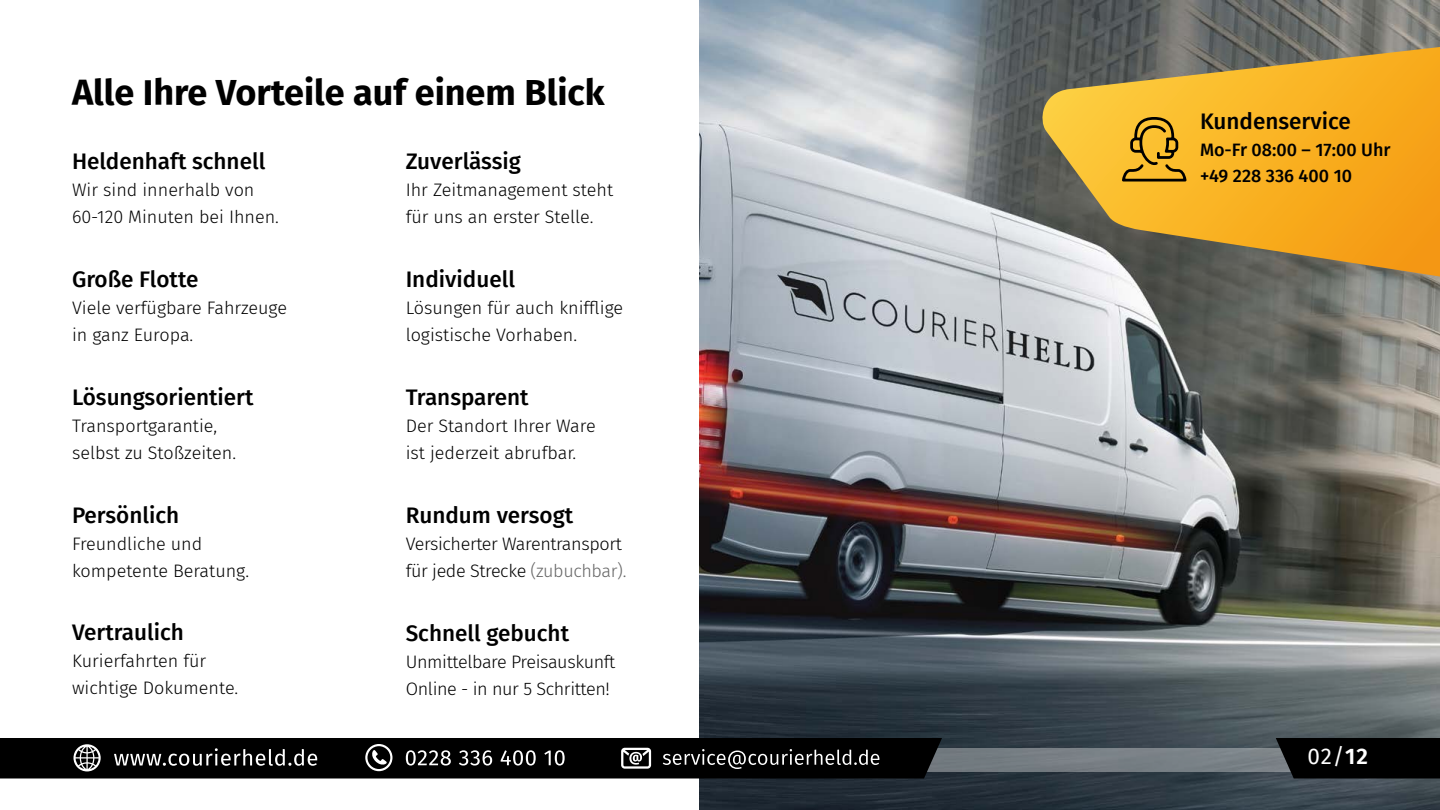
<style>
.page{position:relative;width:1440px;height:810px;background:#fff}
.page>*{position:absolute;margin:0;border:0;box-sizing:border-box;transform-origin:0 0}
.t1{font:700 36px "Fira Sans";color:#000}
.t2{font:500 22.5px "Fira Sans";color:#000}
.t3{font:22.5px "Fira Sans";color:#fff}
.t4{font:300 18px/27px "Fira Sans";color:#000}
.t5{font:300 18px/27px "Fira Sans";letter-spacing:-.02em;color:#000}
.t6{font:500 18px/25.5px "Fira Sans";color:#000}
.s1{color:#666}
.s2{font-weight:600}
</style>
<div class="page">
<img style="left:700px;top:0;width:740px;height:809px">
<svg style="left:1039px;top:47px;width:401px;height:230px;background:#d09d38"></svg>
<svg style="left:1122px;top:117px;width:65px;height:65px;background:#c49625"></svg>
<div style="left:595px;top:748px;width:702px;height:24px;background:#777e84"></div>
<div style="left:1276px;top:738px;width:164px;height:40px;background:#000"></div>
<svg style="left:0;top:738px;width:942px;height:40px;background:#171717"></svg>
<h1 class="t1" style="left:72px;top:62px;width:534px">Alle Ihre Vorteile auf einem Blick</h1>
<p class="t2" style="left:72px;top:144px;width:195px">Heldenhaft schnell</p>
<p class="t4" style="left:72px;top:177px;width:208px">Wir sind innerhalb von<br>60-120 Minuten bei Ihnen.</p>
<p class="t2" style="left:72px;top:261px;width:128px">Große Flotte</p>
<p class="t4" style="left:72px;top:294px;width:217px">Viele verfügbare Fahrzeuge in ganz Europa.</p>
<p class="t2" style="left:72px;top:379px;width:183px">Lösungsorientiert</p>
<p class="t4" style="left:72px;top:412px;width:166px">Transportgarantie, selbst zu Stoßzeiten.</p>
<p class="t2" style="left:72px;top:497px;width:109px">Persönlich</p>
<p class="t4" style="left:72px;top:530px;width:179px">Freundliche und kompetente Beratung.</p>
<p class="t2" style="left:72px;top:615px;width:113px">Vertraulich</p>
<p class="t4" style="left:72px;top:648px;width:168px">Kurierfahrten für wichtige Dokumente.</p>
<p class="t2" style="left:406px;top:144px;width:117px">Zuverlässig</p>
<p class="t4" style="left:406px;top:177px;width:209px">Ihr Zeitmanagement steht für uns an erster Stelle.</p>
<p class="t2" style="left:406px;top:261px;width:111px">Individuell</p>
<p class="t4" style="left:406px;top:294px;width:219px">Lösungen für auch knifflige logistische Vorhaben.</p>
<p class="t2" style="left:406px;top:379px;width:124px">Transparent</p>
<p class="t4" style="left:406px;top:412px;width:191px">Der Standort Ihrer Ware ist jederzeit abrufbar.</p>
<p class="t2" style="left:406px;top:497px;width:169px">Rundum versogt</p>
<p class="t5" style="left:406px;top:530px;width:222px">Versicherter Warentransport für jede Strecke <span class="s1">(zubuchbar).</span></p>
<p class="t2" style="left:406px;top:615px;width:165px">Schnell gebucht</p>
<p class="t5" style="left:406px;top:648px;width:211px">Unmittelbare Preisauskunft<br>Online - in nur 5 Schritten!</p>
<p class="t2" style="left:1200px;top:103px;width:152px">Kundenservice</p>
<p class="t6" style="left:1200px;top:136px;width:192px">Mo-Fr 08:00 – 17:00 Uhr +49 228 336 400 10</p>
<p class="t3" style="left:1307px;top:739px;width:62px">02/<span class="s2">12</span></p>
</div>
